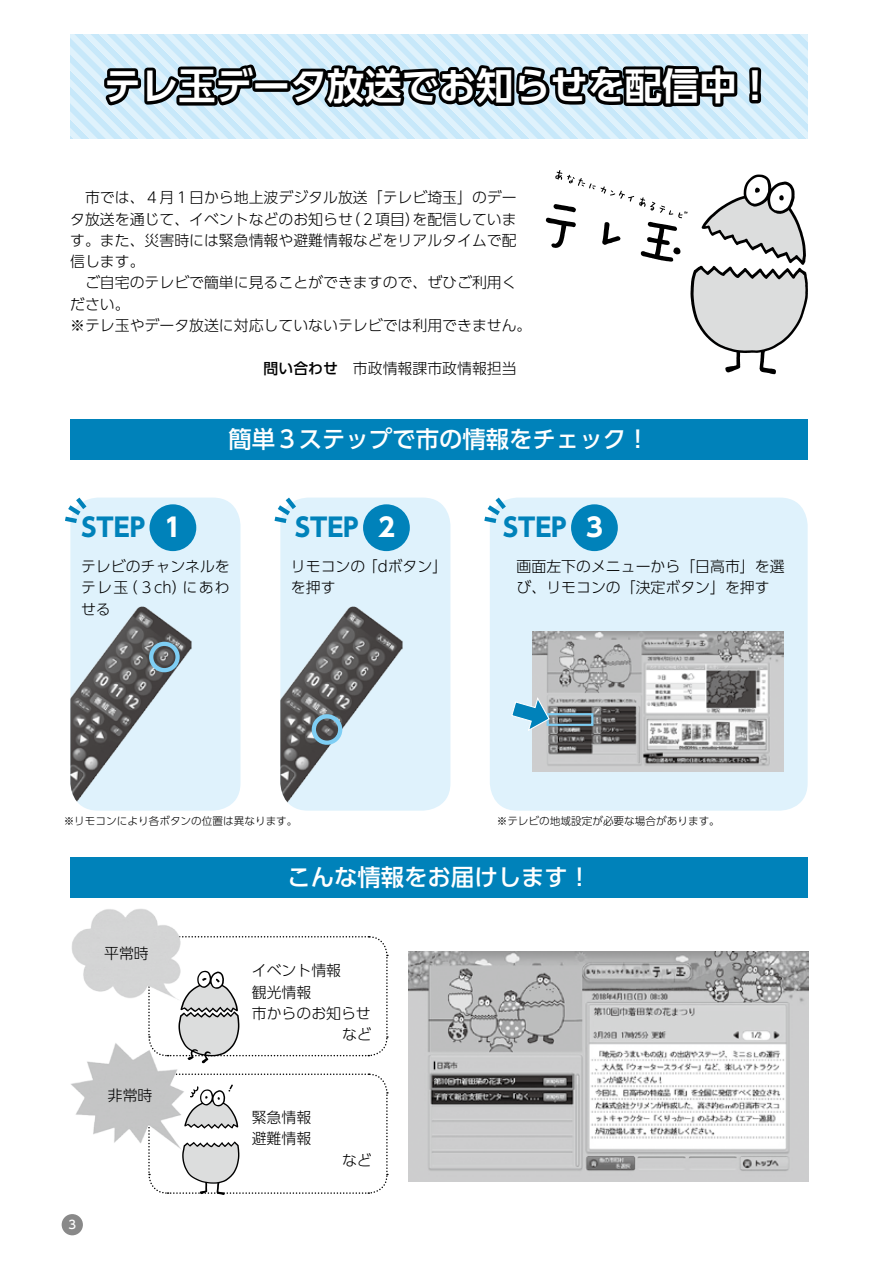
<style>
.page{position:relative;width:893px;height:1263px;background:#fff}
.page>*{position:absolute;margin:0;border:0;box-sizing:border-box;transform-origin:0 0}
.t1{font:700 37.2px "UD Shin Go Pro De";color:#fff}
.t2{font:700 25.5px "UD Shin Go Pro";color:#0082ba}
.t3{font:500 23.4px "UD Shin Go Pro";color:#fff}
.t4{font:300 14.85px/21.3px "UD Shin Go Pro";color:#000}
.t5{font:500 11.7px "UD Shin Go Pro";color:#fff}
.t6{font:300 10.65px "UD Shin Go Pro";color:#000}
.s1{font-weight:500}
.s2{color:#fff}
</style>
<div class="page">
<div style="left:62px;top:1214px;width:21px;height:21px;background:#898989;border-radius:50%"></div>
<div style="left:70px;top:34px;width:738px;height:104px;background:linear-gradient(to right,#d3edfb,#d3edfb)"></div>
<div style="left:280px;top:498px;width:170px;height:313px;background:#dff2fc;border-radius:28px"></div>
<img style="left:280px;top:607px;width:122px;height:204px">
<div style="left:70px;top:857px;width:738px;height:41px;background:#0082ba"></div>
<div style="left:70px;top:498px;width:170px;height:313px;background:#dff2fc;border-radius:28px"></div>
<img style="left:70px;top:607px;width:121px;height:204px">
<div style="left:490px;top:498px;width:318px;height:313px;background:#dff2fc;border-radius:28px"></div>
<div style="left:70px;top:419px;width:738px;height:40px;background:#0082ba"></div>
<svg style="left:100px;top:60px;width:160px;height:51px"></svg>
<div style="left:252px;top:80px;width:39px;height:12px;border:6px solid #000"></div>
<svg style="left:283px;top:60px;width:457px;height:55px"></svg>
<svg style="left:746px;top:64px;width:18px;height:43px"></svg>
<div style="left:150px;top:504px;width:46px;height:47px;background:#0082ba;border-radius:50%"></div>
<div style="left:363px;top:504px;width:47px;height:47px;background:#0082ba;border-radius:50%"></div>
<div style="left:571px;top:504px;width:47px;height:47px;background:#0082ba;border-radius:50%"></div>
<svg style="left:65px;top:497px;width:24px;height:29px"></svg>
<svg style="left:274px;top:497px;width:25px;height:29px"></svg>
<svg style="left:484px;top:497px;width:25px;height:26px"></svg>
<img style="left:72px;top:909px;width:107px;height:89px">
<img style="left:71px;top:1043px;width:107px;height:100px">
<div style="left:149px;top:642px;width:31px;height:30px;border:4px solid #7ecef4;border-radius:50%"></div>
<div style="left:312px;top:714px;width:30px;height:31px;border:4px solid #7ecef4;border-radius:50%"></div>
<img style="left:533px;top:631px;width:250px;height:140px">
<img style="left:408px;top:952px;width:400px;height:229px">
<svg style="left:546px;top:170px;width:262px;height:204px"></svg>
<svg style="left:147px;top:1073px;width:241px;height:122px"></svg>
<svg style="left:147px;top:935px;width:241px;height:128px"></svg>
<div style="left:547px;top:713px;width:46px;height:13px;border:2px solid #7ecef4"></div>
<svg style="left:511px;top:696px;width:39px;height:36px"></svg>
<h1 class="t1" style="left:104px;top:56px;width:671px">テレ玉データ放送でお知らせを配信中！</h1>
<p class="t4" style="left:70px;top:187px;width:463px">　市では、４月１日から地上波デジタル放送「テレビ埼玉」のデータ放送を通じて、イベントなどのお知らせ（２項目）を配信しています。また、災害時には緊急情報や避難情報などをリアルタイムで配信します。<br>　ご自宅のテレビで簡単に見ることができますので、ぜひご利用ください。<br>※テレ玉やデータ放送に対応していないテレビでは利用できません。</p>
<p class="t4" style="left:264px;top:357px;width:254px"><span class="s1">問い合わせ</span>　市政情報課市政情報担当</p>
<h2 class="t2" style="left:81px;top:507px;width:106px">STEP <span class="s2">１</span></h2>
<h3 class="t3" style="left:229px;top:420px;width:422px">簡単３ステップで市の情報をチェック！</h3>
<h2 class="t2" style="left:295px;top:507px;width:106px">STEP <span class="s2">２</span></h2>
<h2 class="t2" style="left:503px;top:507px;width:106px">STEP <span class="s2">３</span></h2>
<p class="t4" style="left:81px;top:555px;width:150px;text-align:justify">テレビのチャンネルをテレ玉（３ch）にあわせる</p>
<p class="t4" style="left:291px;top:555px;width:158px">リモコンの「dボタン」を押す</p>
<p class="t4" style="left:517px;top:555px;width:269px">画面左下のメニューから「日高市」を選び、リモコンの「決定ボタン」を押す</p>
<p class="t6" style="left:64px;top:812px;width:235px">※リモコンにより各ボタンの位置は異なります。</p>
<p class="t6" style="left:497px;top:812px;width:225px">※テレビの地域設定が必要な場合があります。</p>
<p class="t4" style="left:104px;top:942px;width:46px">平常時</p>
<p class="t4" style="left:108px;top:1084px;width:46px">非常時</p>
<p class="t5" style="left:68px;top:1215px;width:9px">3</p>
<h3 class="t3" style="left:287px;top:858px;width:306px">こんな情報をお届けします！</h3>
<p class="t4" style="left:252px;top:959px;width:91px">イベント情報</p>
<p class="t4" style="left:252px;top:981px;width:61px">観光情報</p>
<p class="t4" style="left:252px;top:1002px;width:121px">市からのお知らせ</p>
<p class="t4" style="left:342px;top:1023px;width:31px">など</p>
<p class="t4" style="left:252px;top:1106px;width:61px">緊急情報避難情報</p>
<p class="t4" style="left:342px;top:1149px;width:31px">など</p>
</div>
